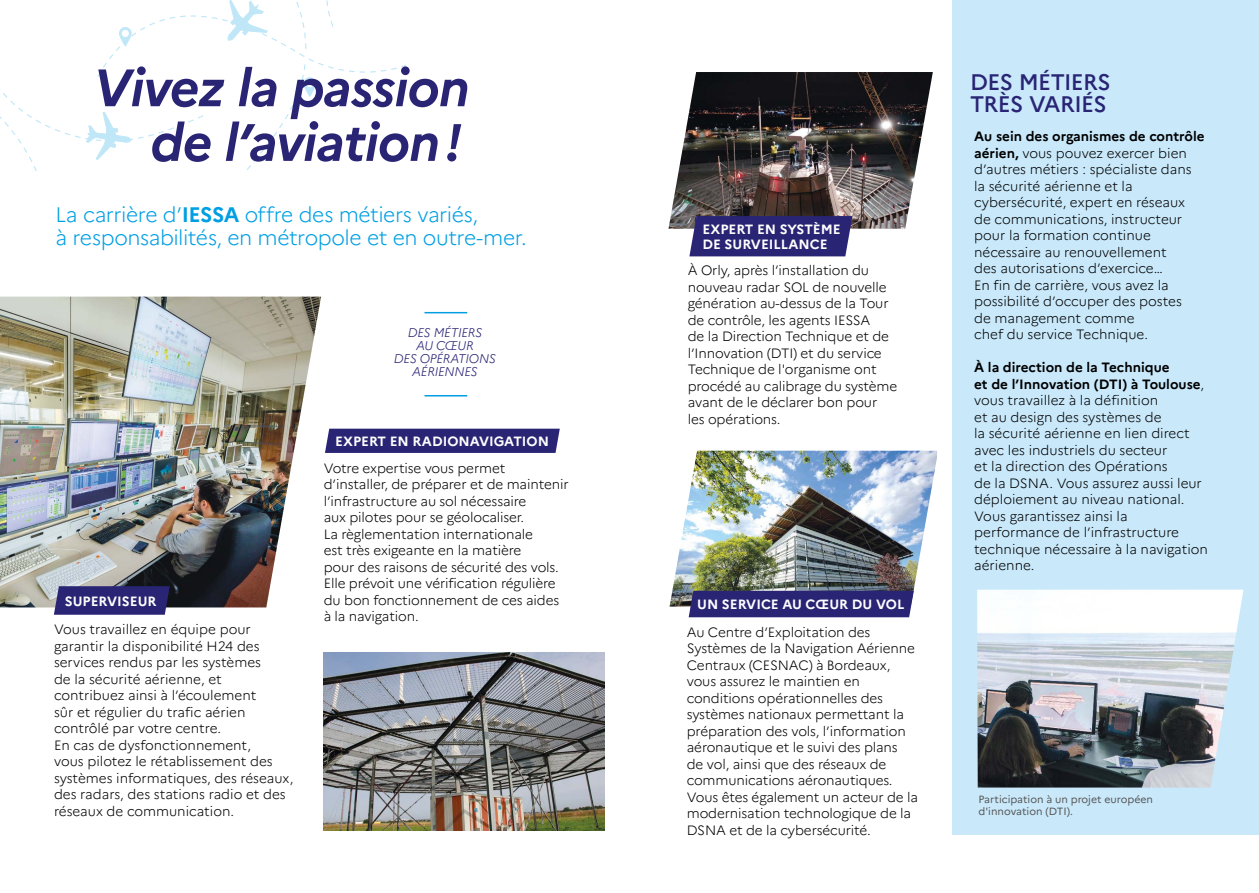
<style>
.page{position:relative;width:1259px;height:893px;background:#fff}
.page>*{position:absolute;margin:0;border:0;box-sizing:border-box;transform-origin:0 0}
.t1{font:italic 700 52.5px/54.6px "Marianne";letter-spacing:-.02em;color:#292574;text-align:right}
.t2{font:500 22.5px/22.5px "Marianne";letter-spacing:-.025em;color:#292574}
.t3{font:300 21px/22.5px "Marianne";letter-spacing:-.02em;color:#009fe3}
.t4{font:300 13.5px/16.5px "Marianne";letter-spacing:-.01em;color:#000}
.t5{font:700 13.5px/15px "Marianne";color:#fff}
.t6{font:italic 300 12.6px/13.2px "Marianne";letter-spacing:-.02em;color:#292574;text-align:center}
.t7{font:10.5px/12px "Marianne";color:#575756}
.s1{font-weight:700}
</style>
<div class="page">
<div style="left:952px;top:0;width:307px;height:834px;background:#c9e9fb"></div>
<svg style="left:0;top:0;width:406px;height:171px"></svg>
<img style="left:0;top:297px;width:321px;height:310px">
<img style="left:668px;top:72px;width:265px;height:157px">
<img style="left:669px;top:451px;width:268px;height:156px">
<img style="left:977px;top:590px;width:266px;height:197px">
<img style="left:323px;top:652px;width:281px;height:179px">
<svg style="left:54px;top:586px;width:116px;height:29px;background:#302c77"></svg>
<div style="left:688px;top:591px;width:226px;height:26px;background:#292574"></div>
<div style="left:325px;top:429px;width:235px;height:24px;background:#292574"></div>
<div style="left:689px;top:216px;width:163px;height:40px;background:#292574"></div>
<hr style="left:424px;top:312px;width:43px;height:1px;background:#009fe3">
<hr style="left:424px;top:395px;width:43px;height:1px;background:#009fe3">
<h1 class="t1" style="left:93px;top:60px;width:378px">Vivez la passion de l’aviation!</h1>
<h3 class="t3" style="left:56px;top:203px;width:473px">La carrière d’<span class="s1">IESSA</span> offre des métiers variés,<br>à responsabilités, en métropole et en outre-mer.</h3>
<p class="t6" style="left:394px;top:326px;width:104px">DES MÉTIERS<br>AU CŒUR<br>DES OPÉRATIONS<br>AÉRIENNES</p>
<p class="t5" style="left:335px;top:434px;width:215px">EXPERT EN RADIONAVIGATION</p>
<p class="t5" style="left:702px;top:222px;width:140px">EXPERT EN SYSTÈME<br>DE SURVEILLANCE</p>
<p class="t4" style="left:688px;top:262px;width:211px">À Orly, après l’installation du nouveau radar SOL de nouvelle génération au-dessus de la Tour de contrôle, les agents IESSA<br>de la Direction Technique et de l’Innovation (DTI) et du service<br>Technique de l'organisme ont procédé au calibrage du système avant de le déclarer bon pour les opérations.</p>
<p class="t4" style="left:324px;top:460px;width:246px">Votre expertise vous permet d’installer, de préparer et de maintenir l’infrastructure au sol nécessaire<br>aux pilotes pour se géolocaliser.<br>La règlementation internationale<br>est très exigeante en la matière<br>pour des raisons de sécurité des vols.<br>Elle prévoit une vérification régulière du bon fonctionnement de ces aides à la navigation.</p>
<p class="t5" style="left:65px;top:593px;width:93px">SUPERVISEUR</p>
<p class="t5" style="left:697px;top:597px;width:209px">UN SERVICE AU CŒUR DU VOL</p>
<p class="t4" style="left:54px;top:621px;width:241px">Vous travaillez en équipe pour garantir la disponibilité H24 des services rendus par les systèmes<br>de la sécurité aérienne, et contribuez ainsi à l’écoulement<br>sûr et régulier du trafic aérien contrôlé par votre centre.<br>En cas de dysfonctionnement,<br>vous pilotez le rétablissement des systèmes informatiques, des réseaux, des radars, des stations radio et des réseaux de communication.</p>
<p class="t4" style="left:687px;top:623px;width:233px">Au Centre d’Exploitation des<br>Systèmes de la Navigation Aérienne<br>Centraux (CESNAC) à Bordeaux, vous assurez le maintien en conditions opérationnelles des systèmes nationaux permettant la préparation des vols, l’information aéronautique et le suivi des plans<br>de vol, ainsi que des réseaux de communications aéronautiques.<br>Vous êtes également un acteur de la modernisation technologique de la<br>DSNA et de la cybersécurité.</p>
<h2 class="t2" style="left:970px;top:70px;width:142px">DES MÉTIERS<br>TRÈS VARIÉS</h2>
<p class="t4" style="left:974px;top:128px;width:232px"><span class="s1">Au sein des organismes de contrôle aérien,</span> vous pouvez exercer bien d’autres métiers : spécialiste dans la sécurité aérienne et la cybersécurité, expert en réseaux de communications, instructeur pour la formation continue nécessaire au renouvellement<br>des autorisations d’exercice…<br>En fin de carrière, vous avez la possibilité d’occuper des postes<br>de management comme<br>chef du service Technique.</p>
<p class="t4" style="left:974px;top:359px;width:235px"><span class="s1">À la direction de la Technique<br>et de l’Innovation (DTI) à Toulouse</span>, vous travaillez à la définition<br>et au design des systèmes de<br>la sécurité aérienne en lien direct avec les industriels du secteur<br>et la direction des Opérations<br>de la DSNA. Vous assurez aussi leur déploiement au niveau national.<br>Vous garantissez ainsi la performance de l’infrastructure technique nécessaire à la navigation aérienne.</p>
<p class="t7" style="left:978px;top:793px;width:176px">Participation à un projet européen d'innovation (DTI).</p>
</div>
